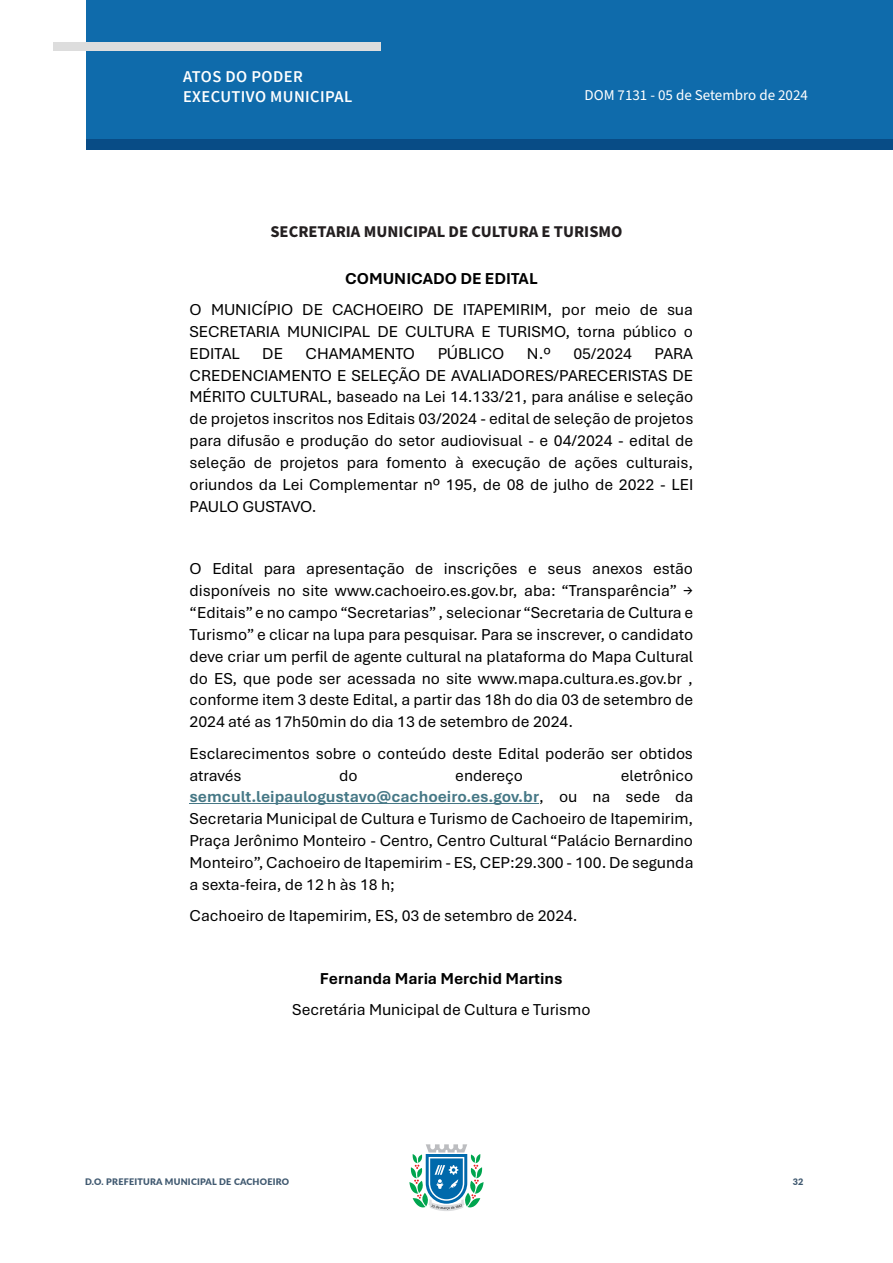
<style>
.page{position:relative;width:893px;height:1263px;background:#fff}
.page>*{position:absolute;margin:0;border:0;box-sizing:border-box;transform-origin:0 0}
.t1{font:16.65px/21.9px "Aptos";letter-spacing:-.005em;color:#000;text-align:justify}
.t2{font:700 16.5px "Source Sans Pro";color:#231f20}
.t3{font:600 16.5px/19.8px "Source Sans Pro";letter-spacing:.025em;color:#fff}
.t4{font:15px "Source Sans Pro";color:#fff}
.t5{font:900 9px "Lato";letter-spacing:.025em;color:#405970}
.s1{font-weight:700}
.s2{font-weight:700;color:#467886}
</style>
<div class="page">
<svg style="left:409px;top:1144px;width:75px;height:67px"></svg>
<div style="left:86px;top:0;width:807px;height:140px;background:#0f6bab"></div>
<div style="left:87px;top:140px;width:806px;height:10px;background:#084c86"></div>
<div style="left:53px;top:42px;width:328px;height:9px;background:#ddd"></div>
<hr style="left:190px;top:803px;width:349px;height:1px;background:#467886">
<p class="t3" style="left:183px;top:67px;width:171px">ATOS DO PODER<br>EXECUTIVO MUNICIPAL</p>
<p class="t4" style="left:584px;top:85px;width:225px">DOM 7131 - 05 de Setembro de 2024</p>
<p class="t2" style="left:270px;top:220px;width:354px">SECRETARIA MUNICIPAL DE CULTURA E TURISMO</p>
<p class="t1" style="left:190px;top:262px;width:505px;line-height:31.3px;text-align:center"><span class="s1">COMUNICADO DE EDITAL<br></span>O MUNICÍPIO DE CACHOEIRO DE ITAPEMIRIM, por meio de sua</p>
<p class="t1" style="left:190px;top:320px;width:505px">SECRETARIA MUNICIPAL DE CULTURA E TURISMO, torna público o<br>EDITAL</p>
<p class="t1" style="left:262px;top:342px;width:22px">DE</p>
<p class="t1" style="left:305px;top:342px;width:111px">CHAMAMENTO</p>
<p class="t1" style="left:438px;top:342px;width:68px">PÚBLICO</p>
<p class="t1" style="left:527px;top:342px;width:25px">N.º</p>
<p class="t1" style="left:573px;top:342px;width:60px">05/2024</p>
<p class="t1" style="left:190px;top:342px;width:505px;text-indent:465px">PARA CREDENCIAMENTO E SELEÇÃO DE AVALIADORES/PARECERISTAS DE MÉRITO CULTURAL, baseado na Lei 14.133/21, para análise e seleção de projetos inscritos nos Editais 03/2024 - edital de seleção de projetos para difusão e produção do setor audiovisual - e 04/2024 - edital de seleção de projetos para fomento à execução de ações culturais, oriundos da Lei Complementar nº 195, de 08 de julho de 2022 - LEI PAULO GUSTAVO.</p>
<p class="t1" style="left:190px;top:557px;width:505px">O Edital para apresentação de inscrições e seus anexos estão disponíveis no site www.cachoeiro.es.gov.br, aba: “Transparência” → “Editais” e no campo “Secretarias” , selecionar “Secretaria de Cultura e Turismo” e clicar na lupa para pesquisar. Para se inscrever, o candidato deve criar um perfil de agente cultural na plataforma do Mapa Cultural do ES, que pode ser acessada no site www.mapa.cultura.es.gov.br , conforme item 3 deste Edital, a partir das 18h do dia 03 de setembro de 2024 até as 17h50min do dia 13 de setembro de 2024.</p>
<p class="t1" style="left:190px;top:741px;width:505px">Esclarecimentos sobre o conteúdo deste Edital poderão ser obtidos através</p>
<p class="t1" style="left:190px;top:763px;width:505px;text-indent:431px">eletrônico <span class="s2">semcult.leipaulogustavo@cachoeiro.es.gov.br</span>, ou na sede da Secretaria Municipal de Cultura e Turismo de Cachoeiro de Itapemirim, Praça Jerônimo Monteiro - Centro, Centro Cultural “Palácio Bernardino Monteiro”, Cachoeiro de Itapemirim - ES, CEP:29.300 - 100. De segunda a sexta-feira, de 12 h às 18 h;</p>
<p class="t1" style="left:190px;top:904px;width:390px">Cachoeiro de Itapemirim, ES, 03 de setembro de 2024.</p>
<p class="t1" style="left:339px;top:763px;width:20px">do</p>
<p class="t1" style="left:455px;top:763px;width:69px">endereço</p>
<p class="t1" style="left:292px;top:962px;width:300px;line-height:31.2px;text-align:center"><span class="s1">Fernanda Maria Merchid Martins<br></span>Secretária Municipal de Cultura e Turismo</p>
<p class="t5" style="left:85px;top:1175px;width:206px">D.O. PREFEITURA MUNICIPAL DE CACHOEIRO</p>
<p class="t5" style="left:793px;top:1175px;width:12px">32</p>
</div>
